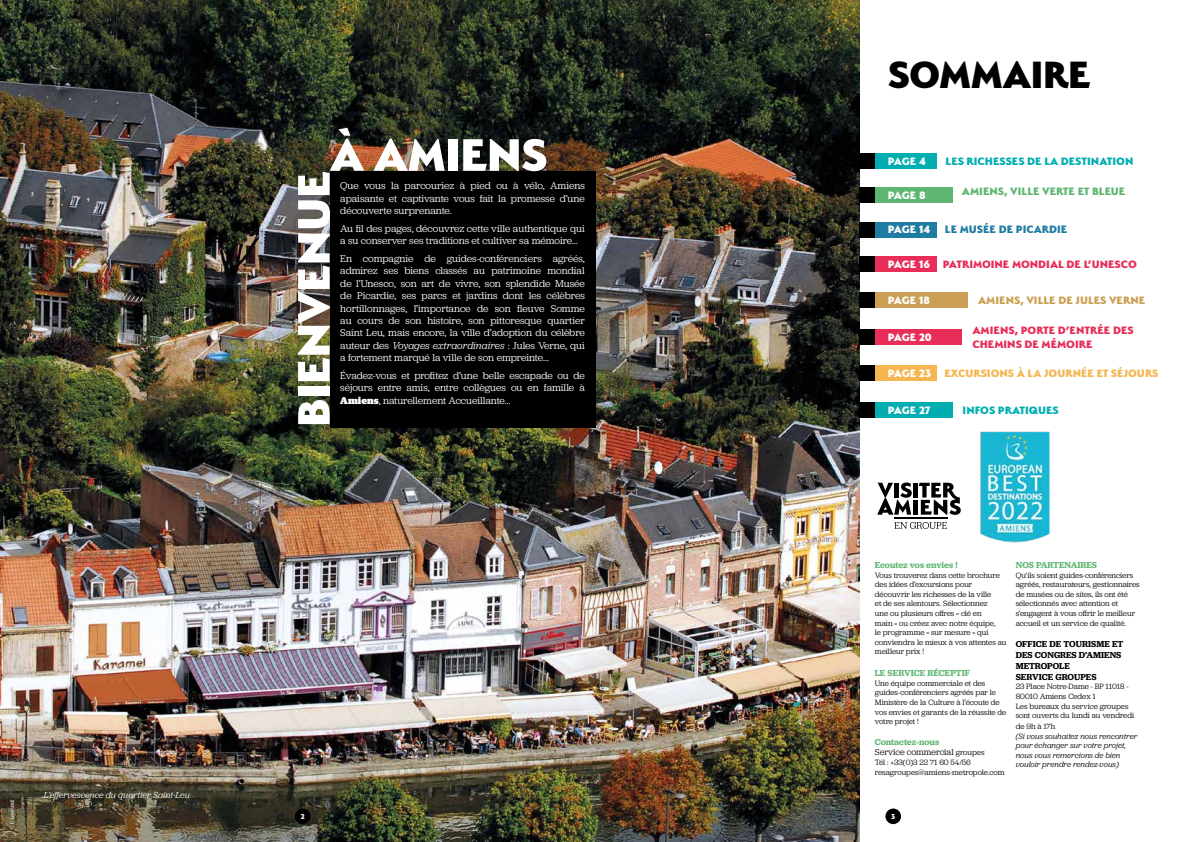
<style>
.page{position:relative;width:1191px;height:842px;background:#fff}
.page>*{position:absolute;margin:0;border:0;box-sizing:border-box;transform-origin:0 0}
.t1{font:800 50.9px "Serenity";letter-spacing:-.02em;color:#fff}
.t2{font:800 50.8px "Serenity";letter-spacing:-.02em;color:#fff}
.t3{font:800 42.5px "Serenity";letter-spacing:-.02em;color:#000}
.t4{font:800 12px/14.4px "Serenity";color:#e72d58}
.t5{font:800 12px "Serenity";letter-spacing:-.025em;color:#fff}
.t6{font:800 12px "Serenity";color:#00aeb2}
.t7{font:800 12px "Serenity";color:#f5b651}
.t8{font:800 12px "Serenity";color:#5fb672}
.t9{font:800 12px "Serenity";color:#cba054}
.t10{font:800 12px "Serenity";color:#1f7ca2}
.t11{font:10.3px/12.4px "Jubilat";color:#fff;text-align:justify}
.t12{font:600 9px/10.8px "Jubilat";color:#000}
.t13{font:600 9px "Jubilat";color:#5fb672}
.t14{font:9px/10.8px "Jubilat";color:#000}
.t15{font:italic 9px "Jubilat";color:#fff}
.t16{font:8px/9.6px "Jubilat";color:#000}
.t17{font:italic 8px/9.6px "Jubilat";color:#000}
.t18{font:800 8px "Serenity";color:#fff}
.t19{font:6px "Proxima Nova Cond";color:#fff}
.s1{font-style:italic}
.s2{font-weight:900}
.s3{font-weight:600;color:#5fb672}
.s4{font-size:8px}
</style>
<div class="page">
<img style="left:0;top:0;width:859px;height:842px">
<div style="left:330px;top:171px;width:265px;height:256px;background:#000"></div>
<div style="left:875px;top:329px;width:86px;height:16px;background:#e72d58"></div>
<div style="left:875px;top:366px;width:61px;height:15px;background:#f5b651"></div>
<div style="left:875px;top:402px;width:77px;height:16px;background:#00aeb2"></div>
<div style="left:875px;top:292px;width:92px;height:16px;background:#cba054"></div>
<div style="left:875px;top:256px;width:61px;height:16px;background:#e72d58"></div>
<div style="left:875px;top:188px;width:77px;height:15px;background:#5fb672"></div>
<div style="left:875px;top:222px;width:61px;height:15px;background:#1f7ca2"></div>
<div style="left:875px;top:153px;width:61px;height:16px;background:#00aeb2"></div>
<div style="left:859px;top:153px;width:16px;height:16px;background:#000"></div>
<div style="left:859px;top:188px;width:16px;height:15px;background:#000"></div>
<div style="left:859px;top:222px;width:16px;height:15px;background:#000"></div>
<div style="left:859px;top:256px;width:16px;height:16px;background:#000"></div>
<div style="left:859px;top:292px;width:16px;height:16px;background:#000"></div>
<div style="left:859px;top:329px;width:16px;height:16px;background:#000"></div>
<div style="left:859px;top:366px;width:16px;height:15px;background:#000"></div>
<div style="left:859px;top:402px;width:16px;height:16px;background:#000"></div>
<hr style="left:913px;top:483px;width:4px;height:14px;background:#000">
<svg style="left:877px;top:482px;width:34px;height:33px"></svg>
<hr style="left:913px;top:500px;width:4px;height:15px;background:#000">
<svg style="left:919px;top:483px;width:41px;height:32px"></svg>
<hr style="left:894px;top:517px;width:53px;height:2px;background:#000">
<svg style="left:894px;top:522px;width:53px;height:7px"></svg>
<img style="left:980px;top:431px;width:70px;height:111px">
<div style="left:295px;top:808px;width:15px;height:16px;background:#000;border-radius:50%"></div>
<div style="left:885px;top:808px;width:16px;height:16px;background:#000;border-radius:50%"></div>
<p class="t19" style="left:8px;top:830px;width:32px;rotate:-90deg">© F. Leonardi</p>
<p class="t15" style="left:44px;top:789px;width:147px">L’effervescence du quartier Saint-Leu</p>
<h1 class="t1" style="left:330px;top:126px;width:219px">À AMIENS</h1>
<h2 class="t2" style="left:285px;top:427px;width:258px;rotate:-90deg">BIENVENUE</h2>
<p class="t11" style="left:340px;top:179px;width:246px">Que vous la parcouriez à pied ou à vélo, Amiens apaisante et captivante vous fait la promesse d’une découverte surprenante.</p>
<p class="t11" style="left:340px;top:222px;width:246px">Au fil des pages, découvrez cette ville authentique qui a su conserver ses traditions et cultiver sa mémoire…</p>
<p class="t11" style="left:340px;top:252px;width:246px">En compagnie de guides-conférenciers agréés, admirez ses biens classés au patrimoine mondial de l’Unesco, son art de vivre, son splendide Musée de Picardie, ses parcs et jardins dont les célèbres hortillonnages, l’importance de son fleuve Somme au cours de son histoire, son pittoresque quartier Saint Leu, mais encore, la ville d’adoption du célèbre auteur des <span class="s1">Voyages extraordinaires</span> : Jules Verne, qui a fortement marqué la ville de son empreinte...</p>
<p class="t11" style="left:340px;top:369px;width:246px">Évadez-vous et profitez d’une belle escapade ou de séjours entre amis, entre collègues ou en famille à <span class="s2">Amiens</span>, naturellement Accueillante…</p>
<h3 class="t3" style="left:888px;top:51px;width:204px">SOMMAIRE</h3>
<h3 class="t5" style="left:888px;top:154px;width:39px">PAGE 4</h3>
<h3 class="t6" style="left:945px;top:154px;width:189px">LES RICHESSES DE LA DESTINATION</h3>
<h3 class="t5" style="left:888px;top:189px;width:39px">PAGE 8</h3>
<h3 class="t5" style="left:888px;top:223px;width:44px">PAGE 14</h3>
<h3 class="t5" style="left:888px;top:257px;width:44px">PAGE 16</h3>
<h3 class="t5" style="left:888px;top:293px;width:43px">PAGE 18</h3>
<h3 class="t5" style="left:888px;top:330px;width:45px">PAGE 20</h3>
<h3 class="t5" style="left:888px;top:367px;width:45px">PAGE 23</h3>
<h3 class="t5" style="left:888px;top:403px;width:44px">PAGE 27</h3>
<h3 class="t8" style="left:962px;top:184px;width:165px">AMIENS, VILLE VERTE ET BLEUE</h3>
<h3 class="t10" style="left:945px;top:223px;width:124px">LE MUSÉE DE PICARDIE</h3>
<h3 class="t4" style="left:943px;top:256px;width:195px">PATRIMOINE MONDIAL DE L’UNESCO</h3>
<h3 class="t9" style="left:978px;top:293px;width:169px">AMIENS, VILLE DE JULES VERNE</h3>
<h3 class="t4" style="left:972px;top:322px;width:163px">AMIENS, PORTE D’ENTRÉE DES<br>CHEMINS DE MÉMOIRE</h3>
<h3 class="t7" style="left:944px;top:367px;width:215px">EXCURSIONS À LA JOURNÉE ET SÉJOURS</h3>
<h3 class="t6" style="left:962px;top:403px;width:98px">INFOS PRATIQUES</h3>
<p class="t13" style="left:875px;top:559px;width:84px">Ecoutez vos envies !</p>
<p class="t16" style="left:875px;top:570px;width:133px">Vous trouverez dans cette brochure des idées d’excursions pour découvrir les richesses de la ville<br>et de ses alentours. Sélectionnez<br>une ou plusieurs offres « clé en<br>main » ou créez avec notre équipe,<br>le programme « sur mesure » qui conviendra le mieux à vos attentes au meilleur prix !</p>
<p class="t13" style="left:875px;top:667px;width:97px">LE SERVICE RÉCEPTIF</p>
<p class="t16" style="left:875px;top:678px;width:133px">Une équipe commerciale et des guides-conférenciers agréés par le<br>Ministère de la Culture à l’écoute de vos envies et garants de la réussite de votre projet !</p>
<p class="t14" style="left:875px;top:736px;width:111px"><span class="s3">Contactez-nous<br></span>Service commercial <span class="s4">groupes</span></p>
<p class="t16" style="left:875px;top:757px;width:131px">Tél : +33(0)3 22 71 60 54/56 resagroupes@amiens-metropole.com</p>
<p class="t13" style="left:1015px;top:559px;width:83px">NOS PARTENAIRES</p>
<p class="t16" style="left:1015px;top:570px;width:125px">Qu’ils soient guides-conférenciers agréés, restaurateurs, gestionnaires de musées ou de sites, ils ont été sélectionnés avec attention et s’engagent à vous offrir le meilleur accueil et un service de qualité.</p>
<p class="t12" style="left:1015px;top:639px;width:109px">OFFICE DE TOURISME ET<br>DES CONGRES D’AMIENS<br>METROPOLE<br>SERVICE GROUPES</p>
<p class="t16" style="left:1015px;top:681px;width:120px">23 Place Notre-Dame - BP 11018 -<br>80010 Amiens Cedex 1<br>Les bureaux du service groupes sont ouverts du lundi au vendredi</p>
<p class="t16" style="left:1015px;top:721px;width:41px">de 9h à 17h</p>
<p class="t17" style="left:1015px;top:731px;width:123px">(Si vous souhaitez nous rencontrer pour échanger sur votre projet, nous vous remercions de bien vouloir prendre rendez-vous)</p>
<p class="t18" style="left:301px;top:812px;width:5px">2</p>
<p class="t18" style="left:891px;top:812px;width:6px">3</p>
</div>
